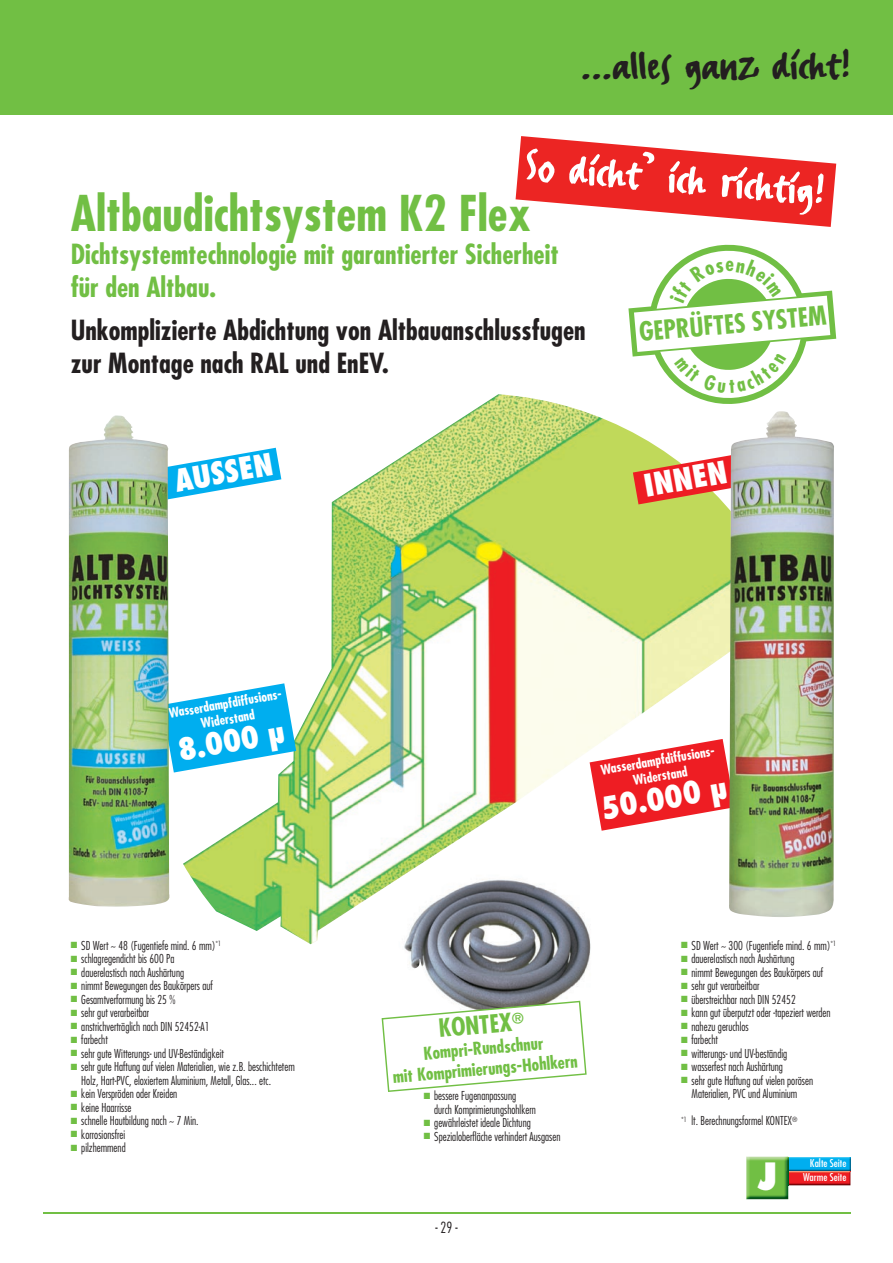
<style>
.page{position:relative;width:893px;height:1263px;background:#fff}
.page>*{position:absolute;margin:0;border:0;box-sizing:border-box;transform-origin:0 0}
.t1{font:49.5px "FF Erikrighthand";color:#231f20}
.t2{font:700 condensed 48px "Futura";color:#71bf44}
.t3{font:800 36.6px "Futura";color:#fff}
.t4{font:800 condensed 30.3px "Futura";color:#fff}
.t5{font:800 condensed 30px "Futura";color:#fff}
.t6{font:700 condensed 27px/33px "Futura";color:#231f20}
.t7{font:700 condensed 27px/33px "Futura";color:#71bf44}
.t8{font:700 condensed 25.65px "Futura";color:#71bf44}
.t9{font:700 condensed 24.45px "Futura";color:#71bf44}
.t10{font:700 condensed 17.25px/20.7px "Futura";color:#71bf44;text-align:center}
.t11{font:300 condensed 15px "Futura";color:#231f20;scale:.95 1}
.t12{font:700 condensed 13.2px/15.9px "Futura";color:#fff;text-align:center}
.t13{font:700 condensed 13.05px/15.8px "Futura";color:#fff;text-align:center}
.t14{font:300 condensed 12px/13.5px "Futura";color:#231f20;scale:.96 1}
.t15{font:condensed 10.5px "Futura";color:#fff;scale:1.07 1}
.s1{color:#71bf44}
</style>
<div class="page">
<div style="left:0;top:0;width:893px;height:115px;background:#71bf44"></div>
<hr style="left:43px;top:1212px;width:807px;height:1px;background:#71bf44">
<img style="left:789px;top:1157px;width:61px;height:28px">
<img style="left:788px;top:1171px;width:62px;height:1px">
<img style="left:746px;top:1157px;width:42px;height:42px">
<svg style="left:787px;top:1157px;width:2px;height:28px"></svg>
<img style="left:183px;top:394px;width:545px;height:550px">
<svg style="left:516px;top:136px;width:320px;height:91px"></svg>
<svg style="left:171px;top:448px;width:110px;height:52px"></svg>
<svg style="left:171px;top:683px;width:125px;height:89px"></svg>
<img style="left:68px;top:415px;width:103px;height:492px">
<svg style="left:633px;top:454px;width:95px;height:50px"></svg>
<svg style="left:590px;top:739px;width:138px;height:92px"></svg>
<img style="left:728px;top:411px;width:106px;height:506px">
<img style="left:398px;top:874px;width:202px;height:127px">
<svg style="left:382px;top:1001px;width:205px;height:91px"></svg>
<svg style="left:628px;top:244px;width:208px;height:163px"></svg>
<h1 class="t1" style="left:581px;top:35px;width:271px">...alles ganz dicht!</h1>
<h2 class="t2" style="left:71px;top:182px;width:462px">altbaudichtsystem k2 Flex</h2>
<h3 class="t7" style="left:71px;top:237px;width:489px">Dichtsystemtechnologie mit garantierter sicherheit für den altbau.</h3>
<h3 class="t6" style="left:71px;top:314px;width:516px">Unkomplizierte abdichtung von altbauanschlussfugen zur montage nach Ral und eneV.</h3>
<h3 class="t5" style="left:171px;top:462px;width:101px;rotate:-10deg">AUSSEN</h3>
<h3 class="t8" style="left:638px;top:315px;width:189px;rotate:-5deg">GePRÜFtes system</h3>
<h3 class="t4" style="left:641px;top:467px;width:86px;rotate:-10deg">INNEN</h3>
<p class="t13" style="left:167px;top:706px;width:118px;rotate:-10deg">Wasserdampfdiffusions-<br>Widerstand</p>
<h3 class="t5" style="left:175px;top:731px;width:109px;rotate:-10deg">8.000 µ</h3>
<p class="t14" style="left:71px;top:938px;width:158px"><span class="s1">■</span> SD Wert ~ 48 (Fugentiefe mind. 6 mm)<sup>*1</sup></p>
<p class="t14" style="left:71px;top:952px;width:109px"><span class="s1">■</span> schlagregendicht bis 600 Pa</p>
<p class="t14" style="left:71px;top:965px;width:120px"><span class="s1">■</span> dauerelastisch nach Aushärtung</p>
<p class="t14" style="left:71px;top:979px;width:150px"><span class="s1">■</span> nimmt Bewegungen des Baukörpers auf</p>
<p class="t14" style="left:71px;top:992px;width:111px"><span class="s1">■</span> Gesamtverformung bis 25 %</p>
<p class="t14" style="left:71px;top:1006px;width:83px"><span class="s1">■</span> sehr gut verarbeitbar</p>
<p class="t14" style="left:71px;top:1019px;width:146px"><span class="s1">■</span> anstrichverträglich nach DIN 52452-A1</p>
<p class="t14" style="left:71px;top:1033px;width:40px"><span class="s1">■</span> farbecht</p>
<p class="t14" style="left:71px;top:1046px;width:161px"><span class="s1">■</span> sehr gute Witterungs- und UV-Beständigkeit</p>
<p class="t14" style="left:81px;top:1060px;width:224px;text-indent:-10px"><span class="s1">■</span> sehr gute Haftung auf vielen Materialien, wie z.B. beschichtetem<br>Holz, Hart-PVC, eloxiertem Aluminium, Metall, Glas... etc.</p>
<p class="t14" style="left:71px;top:1087px;width:113px"><span class="s1">■</span> kein Verspröden oder Kreiden</p>
<p class="t14" style="left:71px;top:1100px;width:65px"><span class="s1">■</span> keine Haarrisse</p>
<p class="t14" style="left:71px;top:1114px;width:135px"><span class="s1">■</span> schnelle Hautbildung nach ~ 7 Min.</p>
<p class="t14" style="left:71px;top:1127px;width:58px"><span class="s1">■</span> korrosionsfrei</p>
<p class="t14" style="left:71px;top:1141px;width:59px"><span class="s1">■</span> pilzhemmend</p>
<p class="t12" style="left:599px;top:762px;width:119px;rotate:-10deg">Wasserdampfdiffusions-<br>Widerstand</p>
<h3 class="t4" style="left:598px;top:789px;width:129px;rotate:-10deg">50.000 µ</h3>
<h3 class="t9" style="left:437px;top:1013px;width:87px;rotate:-5deg">koNteX<sup>®</sup></h3>
<h3 class="t10" style="left:390px;top:1045px;width:187px;rotate:-5deg">kompri-Rundschnur<br>mit komprimierungs-Hohlkern</h3>
<p class="t14" style="left:434px;top:1089px;width:107px;text-indent:-10px"><span class="s1">■</span> bessere Fugenanpassung durch Komprimierungshohlkern</p>
<p class="t14" style="left:424px;top:1116px;width:113px"><span class="s1">■</span> gewährleistet ideale Dichtung</p>
<p class="t14" style="left:424px;top:1129px;width:144px"><span class="s1">■</span> Spezialoberfläche verhindert Ausgasen</p>
<p class="t11" style="left:435px;top:1218px;width:25px">- 29 -</p>
<p class="t14" style="left:681px;top:938px;width:163px"><span class="s1">■</span> SD Wert ~ 300 (Fugentiefe mind. 6 mm)<sup>*1</sup></p>
<p class="t14" style="left:681px;top:952px;width:120px"><span class="s1">■</span> dauerelastisch nach Aushärtung</p>
<p class="t14" style="left:681px;top:965px;width:150px"><span class="s1">■</span> nimmt Bewegungen des Baukörpers auf</p>
<p class="t14" style="left:681px;top:979px;width:83px"><span class="s1">■</span> sehr gut verarbeitbar</p>
<p class="t14" style="left:681px;top:992px;width:121px"><span class="s1">■</span> überstreichbar nach DIN 52452</p>
<p class="t14" style="left:681px;top:1006px;width:157px"><span class="s1">■</span> kann gut überputzt oder -tapeziert werden</p>
<p class="t14" style="left:681px;top:1019px;width:72px"><span class="s1">■</span> nahezu geruchlos</p>
<p class="t14" style="left:681px;top:1033px;width:40px"><span class="s1">■</span> farbecht</p>
<p class="t14" style="left:681px;top:1046px;width:112px"><span class="s1">■</span> witterungs- und UV-beständig</p>
<p class="t14" style="left:681px;top:1060px;width:108px"><span class="s1">■</span> wasserfest nach Aushärtung</p>
<p class="t14" style="left:681px;top:1073px;width:139px;text-align:center"><span class="s1">■</span> sehr gute Haftung auf vielen porösen<br>Materialien, PVC und Aluminium</p>
<p class="t14" style="left:681px;top:1114px;width:123px"><sup>*1</sup> lt. Berechnungsformel KONTEX<sup>®</sup></p>
<p class="t15" style="left:810px;top:1157px;width:36px">kalte seite</p>
<h3 class="t3" style="left:758px;top:1154px;width:21px">J</h3>
<p class="t15" style="left:803px;top:1171px;width:42px">Warme seite</p>
</div>
